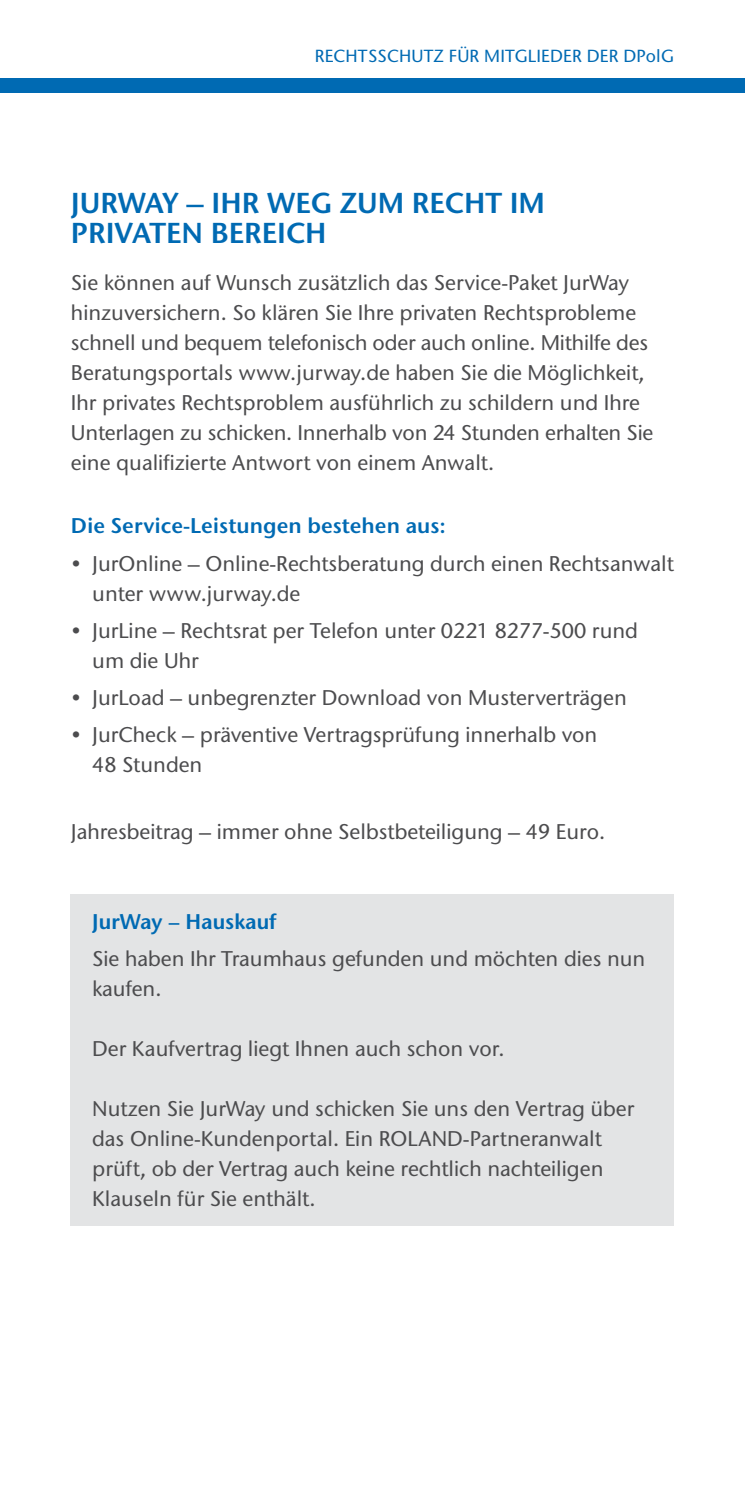
<style>
.page{position:relative;width:745px;height:1489px;background:#fff}
.page>*{position:absolute;margin:0;border:0;box-sizing:border-box;transform-origin:0 0}
.t1{font:600 28.75px/30px "Stone Sans ITC Std";color:#006ab3}
.t2{font:500 21.25px/30px "Stone Sans ITC Std";color:#4c4c4e}
.t3{font:600 21.25px "Stone Sans ITC Std";color:#006ab3}
.t4{font:600 21.25px "Stone Sans";color:#006ab3}
.t5{font:500 17.5px "Stone Sans ITC Std";letter-spacing:.01em;color:#006ab3}
</style>
<div class="page">
<div style="left:0;top:78px;width:744px;height:14px;background:#006ab3"></div>
<div style="left:71px;top:893px;width:602px;height:122px;background:#e3e4e5"></div>
<div style="left:71px;top:1013px;width:602px;height:92px;background:#e3e4e5"></div>
<div style="left:71px;top:1043px;width:602px;height:182px;background:#e3e4e5"></div>
<p class="t5" style="left:314px;top:45px;width:360px">RECHTSSCHUTZ FÜR MITGLIEDER DER DPolG</p>
<h1 class="t1" style="left:71px;top:187px;width:475px">JURWAY – IHR WEG ZUM RECHT IM<br>PRIVATEN BEREICH</h1>
<p class="t2" style="left:71px;top:267px;width:583px">Sie können auf Wunsch zusätzlich das Service-Paket JurWay hinzuversichern. So klären Sie Ihre privaten Rechtsprobleme schnell und bequem telefonisch oder auch online. Mithilfe des Beratungsportals www.jurway.de haben Sie die Möglichkeit, Ihr privates Rechtsproblem ausführlich zu schildern und Ihre Unterlagen zu schicken. Innerhalb von 24 Stunden erhalten Sie eine qualifizierte Antwort von einem Anwalt.</p>
<p class="t3" style="left:71px;top:512px;width:376px">Die Service-Leistungen bestehen aus:</p>
<p class="t2" style="left:92px;top:548px;width:583px;text-indent:-21px">• JurOnline – Online-Rechtsberatung durch einen Rechtsanwalt unter www.jurway.de</p>
<p class="t2" style="left:92px;top:615px;width:547px;text-indent:-21px">• JurLine – Rechtsrat per Telefon unter 0221 8277-500 rund um die Uhr</p>
<p class="t2" style="left:71px;top:682px;width:557px">• JurLoad – unbegrenzter Download von Musterverträgen</p>
<p class="t2" style="left:92px;top:719px;width:506px;text-indent:-21px">• JurCheck – präventive Vertragsprüfung innerhalb von<br>48 Stunden</p>
<p class="t2" style="left:71px;top:816px;width:535px">Jahresbeitrag – immer ohne Selbstbeteiligung – 49 Euro.</p>
<p class="t4" style="left:92px;top:908px;width:186px">JurWay – Hauskauf</p>
<p class="t2" style="left:92px;top:943px;width:554px">Sie haben Ihr Traumhaus gefunden und möchten dies nun kaufen.</p>
<p class="t2" style="left:92px;top:1033px;width:413px">Der Kaufvertrag liegt Ihnen auch schon vor.</p>
<p class="t2" style="left:92px;top:1093px;width:543px">Nutzen Sie JurWay und schicken Sie uns den Vertrag über das Online-Kundenportal. Ein ROLAND-Partneranwalt prüft, ob der Vertrag auch keine rechtlich nachteiligen Klauseln für Sie enthält.</p>
</div>
